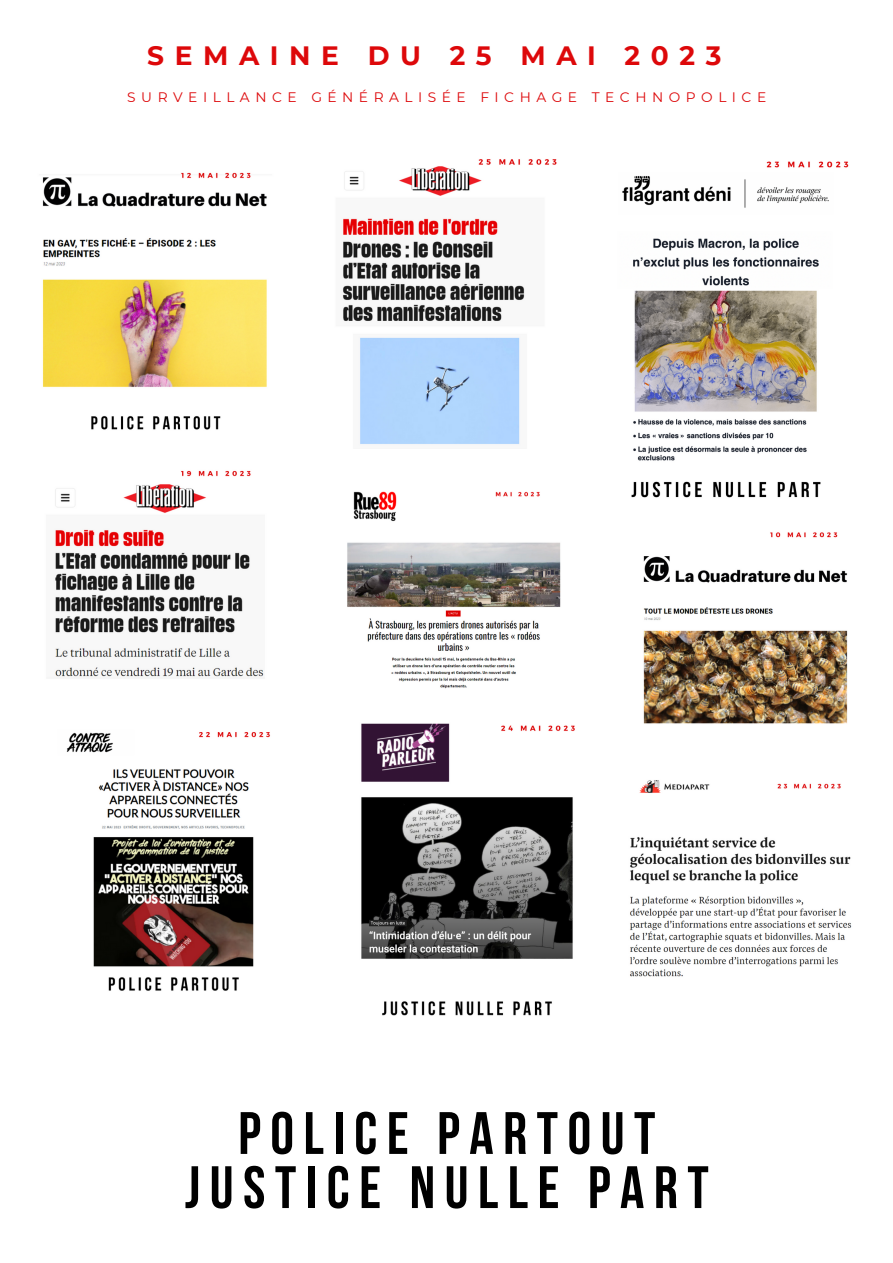
<style>
.page{position:relative;width:893px;height:1263px;background:#fff}
.page>*{position:absolute;margin:0;border:0;box-sizing:border-box;transform-origin:0 0}
.t1{font:700 59.7px "Bebas Neue";letter-spacing:.16em;color:#000}
.t2{font:700 26.47px "Montserrat";letter-spacing:.4em;color:#dd080a}
.t3{font:13.8px "Montserrat";letter-spacing:.4em;color:#dd080a}
</style>
<div class="page">
<img style="left:361px;top:723px;width:214px;height:293px">
<img style="left:342px;top:159px;width:215px;height:286px">
<img style="left:622px;top:161px;width:227px;height:337px">
<img style="left:643px;top:532px;width:205px;height:192px">
<img style="left:55px;top:470px;width:209px;height:207px">
<img style="left:42px;top:172px;width:225px;height:258px">
<img style="left:66px;top:732px;width:204px;height:259px">
<img style="left:347px;top:491px;width:214px;height:198px">
<img style="left:630px;top:780px;width:222px;height:197px">
<p class="t2" style="left:147px;top:40px;width:575px">SEMAINE DU 25 MAI 2023</p>
<p class="t3" style="left:127px;top:89px;width:640px">SURVEILLANCE GÉNÉRALISÉE FICHAGE TECHNOPOLICE</p>
<p class="t1" style="left:238px;top:1109px;width:418px">POLICE PARTOUT</p>
<p class="t1" style="left:185px;top:1163px;width:525px">JUSTICE NULLE PART</p>
</div>
